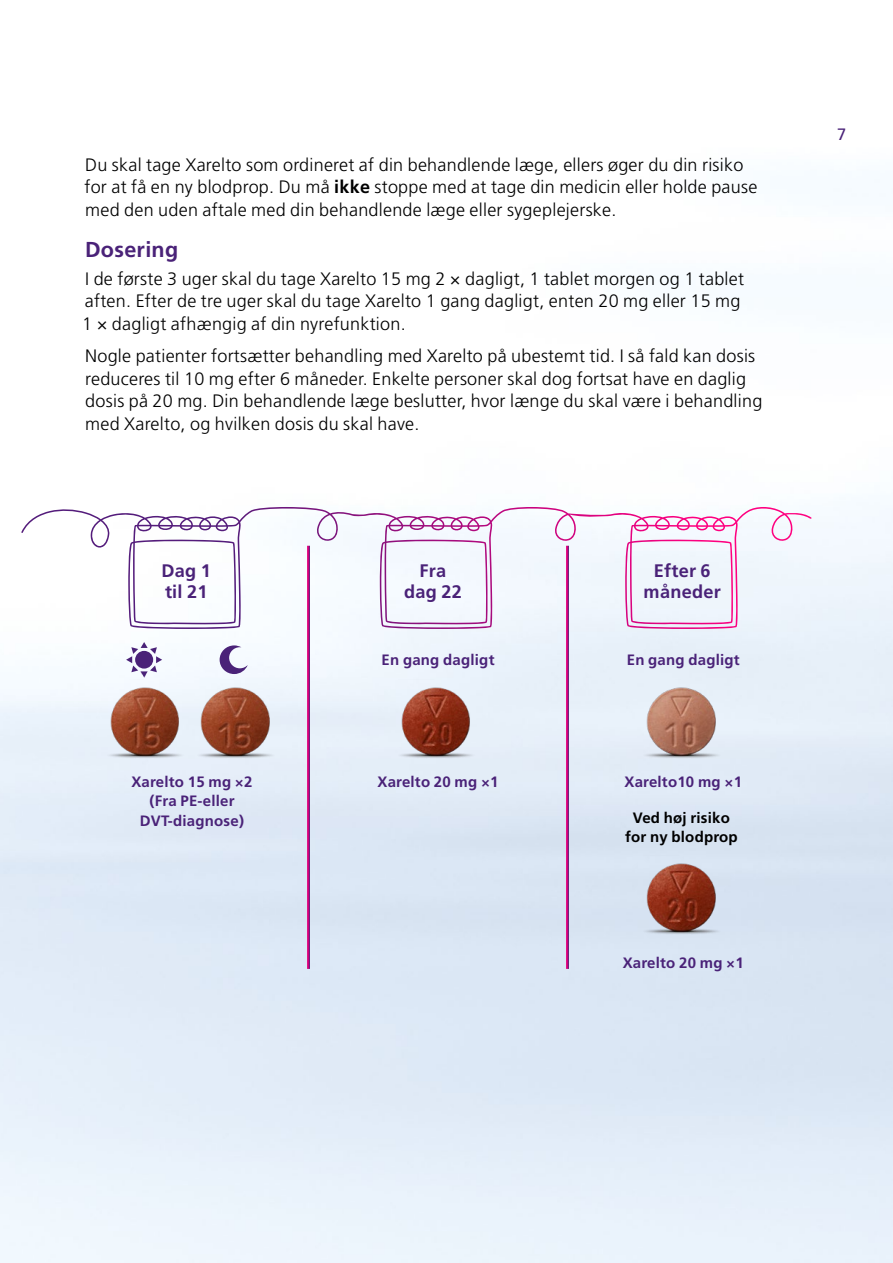
<style>
.page{position:relative;width:893px;height:1263px;background:#fff}
.page>*{position:absolute;margin:0;border:0;box-sizing:border-box;transform-origin:0 0}
.t1{font:700 21.6px "Frutiger LT Pro";letter-spacing:.015em;color:#4a2278}
.t2{font:700 18.15px/20.7px "Frutiger LT Pro";letter-spacing:.015em;color:#4a2278;text-align:center}
.t3{font:300 18px/22.5px "Frutiger LT Pro";letter-spacing:.015em;color:#000}
.t4{font:16.5px "Frutiger LT Pro";color:#4a2278}
.t5{font:700 15px/19.5px "Frutiger LT Pro";letter-spacing:.015em;color:#4a2278;text-align:center}
.t6{font:700 15px/19.5px "Frutiger LT Pro";letter-spacing:.015em;color:#000;text-align:center}
.s1{font-weight:700}
</style>
<div class="page">
<img style="left:0;top:507px;width:893px;height:756px">
<img style="left:107px;top:680px;width:80px;height:82px">
<img style="left:198px;top:680px;width:79px;height:82px">
<img style="left:398px;top:680px;width:80px;height:82px">
<img style="left:643px;top:680px;width:80px;height:82px">
<svg style="left:220px;top:645px;width:28px;height:29px"></svg>
<svg style="left:126px;top:642px;width:36px;height:35px"></svg>
<hr style="left:307px;top:546px;width:3px;height:423px;background:#fff">
<hr style="left:566px;top:546px;width:3px;height:423px;background:#fff">
<img style="left:643px;top:856px;width:80px;height:82px">
<svg style="left:21px;top:507px;width:619px;height:122px"></svg>
<p class="t3" style="left:84px;top:153px;width:674px">Du skal tage Xarelto som ordineret af din behandlende læge, ellers øger du din risiko for at få en ny blodprop. Du må <span class="s1">ikke</span> stoppe med at tage din medicin eller holde pause med den uden aftale med din behandlende læge eller sygeplejerske.</p>
<p class="t1" style="left:85px;top:237px;width:95px">Dosering</p>
<p class="t3" style="left:82px;top:267px;width:663px">I de første 3 uger skal du tage Xarelto 15 mg 2 × dagligt, 1 tablet morgen og 1 tablet aften. Efter de tre uger skal du tage Xarelto 1 gang dagligt, enten 20 mg eller 15 mg<br>1 × dagligt afhængig af din nyrefunktion.</p>
<p class="t3" style="left:85px;top:345px;width:679px">Nogle patienter fortsætter behandling med Xarelto på ubestemt tid. I så fald kan dosis reduceres til 10 mg efter 6 måneder. Enkelte personer skal dog fortsat have en daglig dosis på 20 mg. Din behandlende læge beslutter, hvor længe du skal være i behandling med Xarelto, og hvilken dosis du skal have.</p>
<p class="t2" style="left:162px;top:561px;width:51px;text-align:left">Dag 1 til 21</p>
<p class="t2" style="left:404px;top:561px;width:59px">Fra dag 22</p>
<p class="t2" style="left:644px;top:561px;width:79px">Efter 6 måneder</p>
<p class="t5" style="left:382px;top:650px;width:114px">En gang dagligt</p>
<p class="t5" style="left:627px;top:650px;width:114px">En gang dagligt</p>
<p class="t5" style="left:131px;top:772px;width:123px">Xarelto 15 mg ×2 (Fra PE-eller<br>DVT-diagnose)</p>
<p class="t5" style="left:377px;top:772px;width:123px">Xarelto 20 mg ×1</p>
<p class="t5" style="left:624px;top:772px;width:119px">Xarelto10 mg ×1</p>
<p class="t6" style="left:625px;top:808px;width:114px">Ved høj risiko for ny blodprop</p>
<p class="t5" style="left:623px;top:953px;width:123px">Xarelto 20 mg ×1</p>
<p class="t4" style="left:837px;top:125px;width:11px">7</p>
</div>
